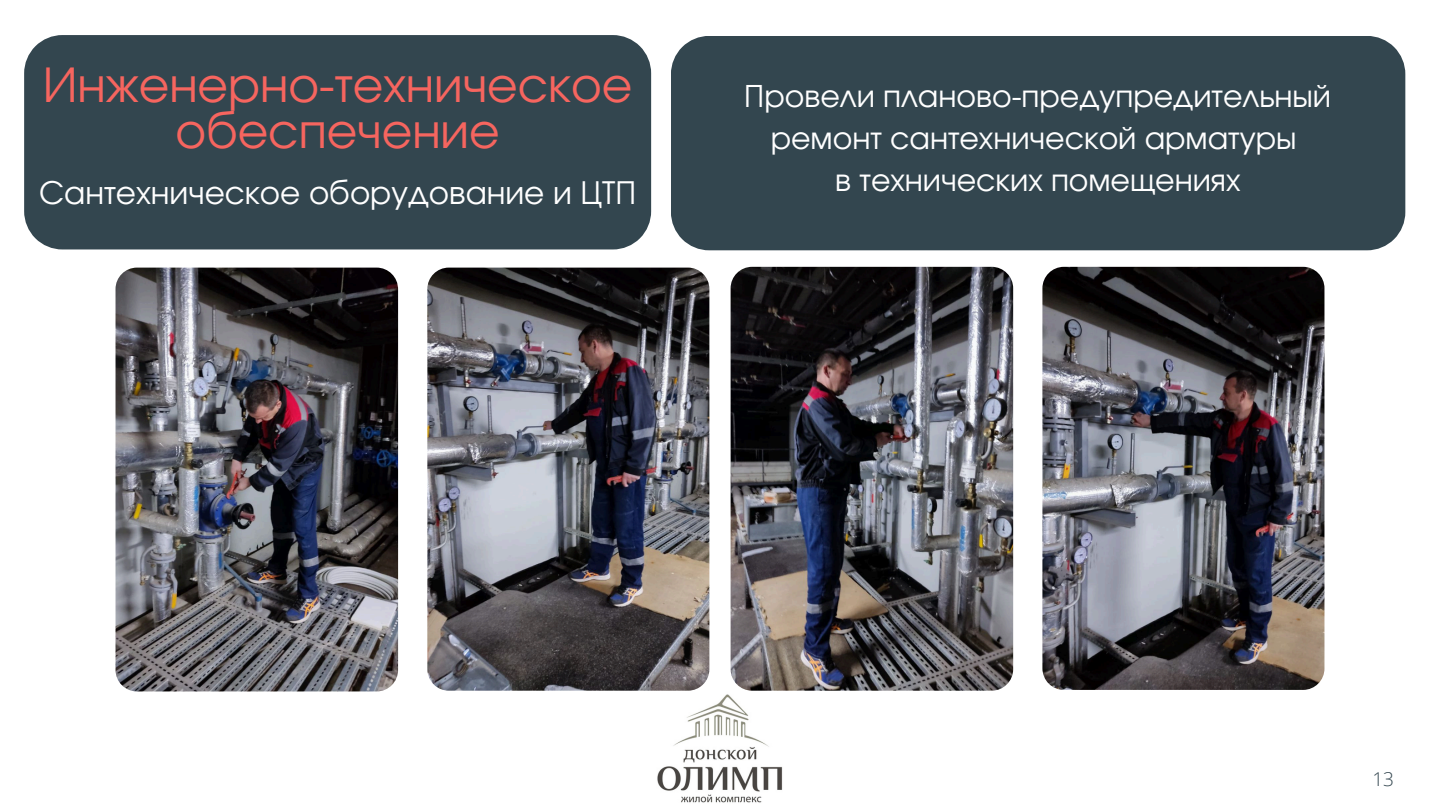
<style>
.page{position:relative;width:1440px;height:810px;background:#fff}
.page>*{position:absolute;margin:0;border:0;box-sizing:border-box;transform-origin:0 0}
.t1{font:47px/46.5px "Evolventa";color:#f6655f;text-align:center}
.t2{font:40px "Evolventa";color:#fff}
.t3{font:31px "Evolventa";color:#fff}
.t4{font:30px/42px "Evolventa";color:#fff;text-align:center}
.t5{font:300 19px "Open Sans";color:#33464f}
</style>
<div class="page">
<img style="left:657px;top:694px;width:126px;height:109px">
<div style="left:671px;top:36px;width:734px;height:214px;background:#33464f"></div>
<div style="left:24px;top:35px;width:627px;height:214px;background:#33464f"></div>
<img style="left:116px;top:268px;width:282px;height:423px;border-radius:21px">
<img style="left:427px;top:268px;width:282px;height:423px;border-radius:21px">
<img style="left:731px;top:267px;width:282px;height:424px;border-radius:21px">
<img style="left:1042px;top:267px;width:282px;height:423px;border-radius:21px">
<p class="t1" style="left:43px;top:65px;width:591px">Инженерно-техническое обеспечение</p>
<p class="t3" style="left:39px;top:179px;width:599px">Сантехническое оборудование и ЦТП</p>
<h1 class="t2" style="left:59px;top:183px;width:560px">Электромонтажные работы</h1>
<p class="t4" style="left:744px;top:77px;width:588px">Провели планово-предупредительный ремонт сантехнической арматуры</p>
<p class="t4" style="left:835px;top:161px;width:407px">в технических помещениях</p>
<p class="t5" style="left:1372px;top:765px;width:23px">13</p>
</div>
